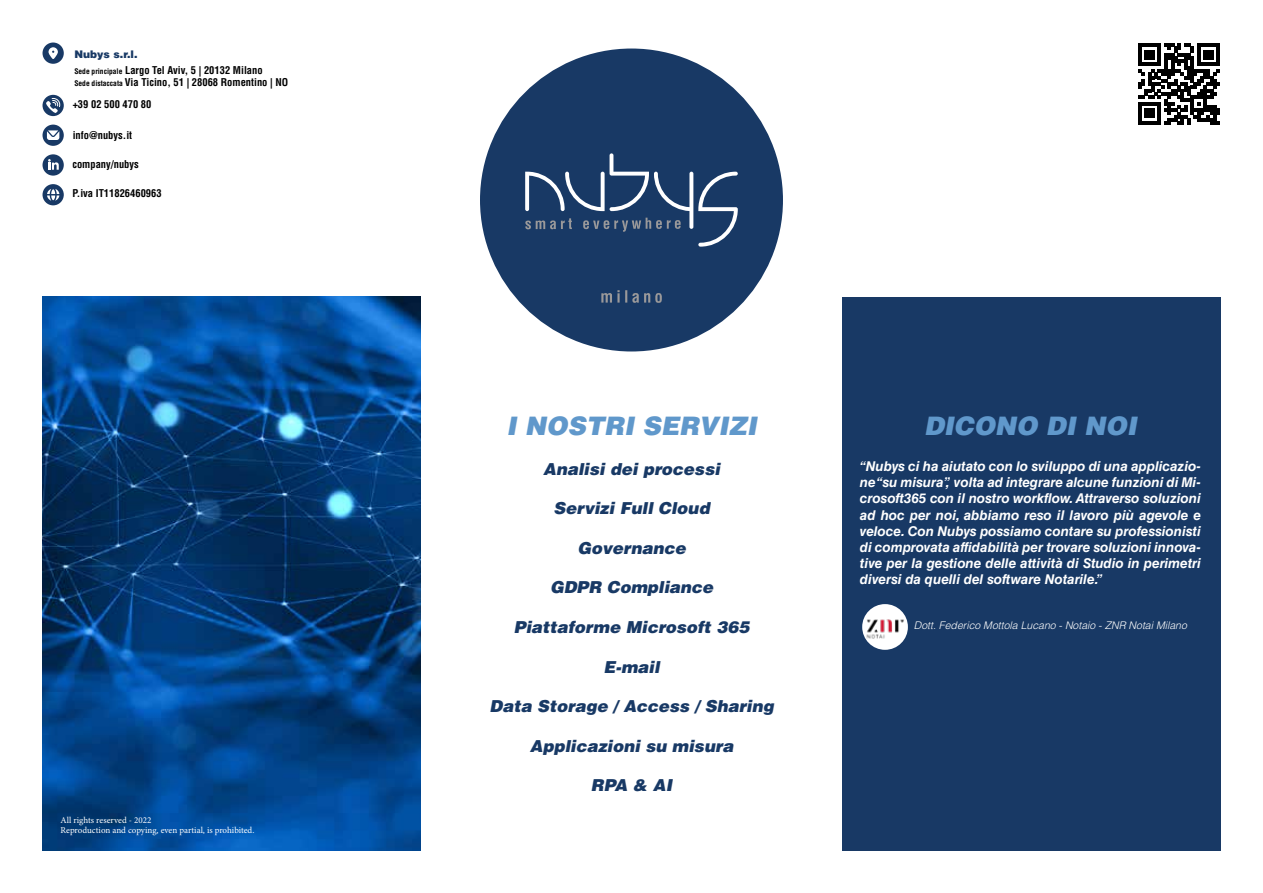
<style>
.page{position:relative;width:1263px;height:893px;background:#fff}
.page>*{position:absolute;margin:0;border:0;box-sizing:border-box;transform-origin:0 0}
.t1{font:italic 900 25.5px "Helvetica LT Std";color:#6098cb}
.t2{font:italic 900 16.5px "Helvetica LT Std";color:#183965}
.t3{font:italic 700 13.5px/16.2px "Helvetica LT Std";color:#fff;text-align:justify}
.t4{font:700 condensed 10.5px/16.2px "Helvetica LT Std";color:#000}
.t5{font:italic 300 10.5px "Helvetica LT Std";color:#fff}
.t6{font:9px/10.8px "Minion Pro";color:#fff}
.s1{font-weight:900;font-stretch:normal;color:#183965}
.s2{font-size:7.5px}
</style>
<div class="page">
<img style="left:43px;top:297px;width:378px;height:553px">
<div style="left:474px;top:43px;width:315px;height:314px;background:#183965;border-radius:50%"></div>
<div style="left:468px;top:37px;width:327px;height:326px;border:12px solid #fff;border-radius:50%"></div>
<svg style="left:525px;top:153px;width:213px;height:94px"></svg>
<svg style="left:601px;top:290px;width:61px;height:13px"></svg>
<svg style="left:1138px;top:43px;width:82px;height:82px"></svg>
<svg style="left:43px;top:43px;width:21px;height:21px"></svg>
<div style="left:43px;top:154px;width:21px;height:22px;background:#183965;border-radius:11px"></div>
<svg style="left:48px;top:159px;width:11px;height:11px"></svg>
<svg style="left:43px;top:184px;width:21px;height:21px"></svg>
<svg style="left:43px;top:125px;width:21px;height:21px"></svg>
<div style="left:43px;top:95px;width:21px;height:21px;background:#183965;border-radius:50%"></div>
<svg style="left:46px;top:98px;width:14px;height:15px"></svg>
<div style="left:842px;top:297px;width:378px;height:553px;background:#183965"></div>
<img style="left:862px;top:605px;width:46px;height:45px">
<p class="t4" style="left:74px;top:46px;width:190px"><span class="s1">Nubys s.r.l.<br></span><span class="s2">Sede principale</span> Largo Tel Aviv, 5 | 20132 Milano</p>
<p class="t4" style="left:74px;top:74px;width:215px"><span class="s2">Sede distaccata</span> Via Ticino, 51 | 28068 Romentino | NO</p>
<p class="t4" style="left:73px;top:96px;width:80px">+39 02 500 470 80</p>
<p class="t4" style="left:73px;top:127px;width:61px">info@nubys.it</p>
<p class="t4" style="left:72px;top:156px;width:68px">company/nubys</p>
<p class="t4" style="left:72px;top:185px;width:91px">P.iva IT11826460963</p>
<p class="t6" style="left:61px;top:814px;width:195px">All rights reserved - 2022<br>Reproduction and copying, even partial, is prohibited.</p>
<h1 class="t1" style="left:506px;top:409px;width:252px">I NOSTRI SERVIZI</h1>
<p class="t2" style="left:543px;top:458px;width:178px">Analisi dei processi</p>
<p class="t2" style="left:553px;top:497px;width:158px">Servizi Full Cloud</p>
<p class="t2" style="left:577px;top:537px;width:110px">Governance</p>
<p class="t2" style="left:550px;top:577px;width:165px">GDPR Compliance</p>
<p class="t2" style="left:514px;top:616px;width:237px">Piattaforme Microsoft 365</p>
<p class="t2" style="left:604px;top:656px;width:57px">E-mail</p>
<p class="t2" style="left:489px;top:695px;width:286px">Data Storage / Access / Sharing</p>
<p class="t2" style="left:530px;top:735px;width:205px">Applicazioni su misura</p>
<p class="t2" style="left:591px;top:775px;width:83px">RPA &amp; AI</p>
<h1 class="t1" style="left:924px;top:409px;width:214px">DICONO DI NOI</h1>
<p class="t3" style="left:860px;top:458px;width:343px">“Nubys ci ha aiutato con lo sviluppo di una applicazio&shy;ne “su misura”, volta ad integrare alcune funzioni di Mi&shy;crosoft365 con il nostro workflow. Attraverso soluzioni ad hoc per noi, abbiamo reso il lavoro più agevole e veloce. Con Nubys possiamo contare su professionisti di comprovata affidabilità per trovare soluzioni innova&shy;tive per la gestione delle attività di Studio in perimetri diversi da quelli del software Notarile.”</p>
<p class="t5" style="left:914px;top:619px;width:275px">Dott. Federico Mottola Lucano - Notaio - ZNR Notai Milano</p>
</div>
